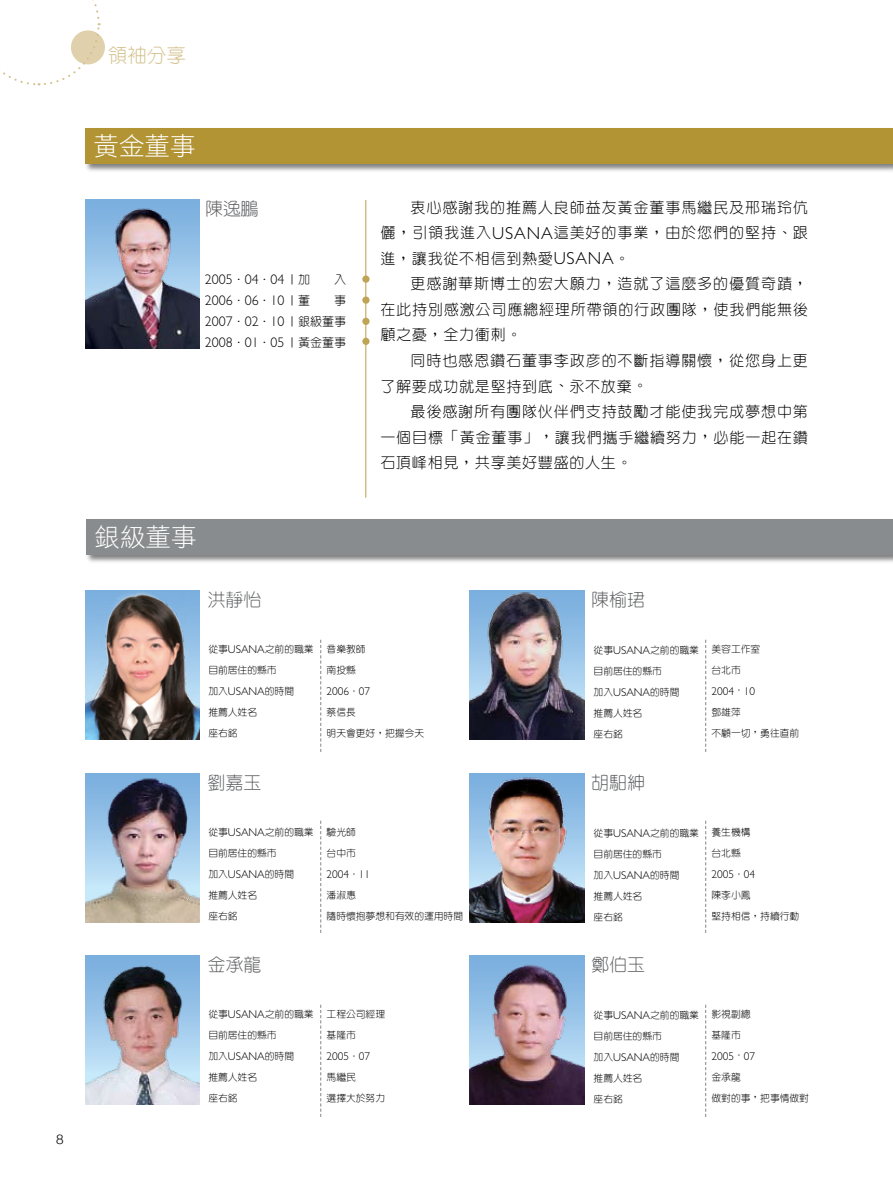
<style>
.page{position:relative;width:893px;height:1191px;background:#fff}
.page>*{position:absolute;margin:0;border:0;box-sizing:border-box;transform-origin:0 0}
.t1{font:25.5px "DF Hei Std W3";color:#fff}
.t2{font:300 19.5px "Han Wang Yen";color:#d4c18d}
.t3{font:300 18px "Han Wang Yen";color:#636466}
.t4{font:300 15px/25.5px "Han Wang Yen";letter-spacing:.06em;color:#000;text-align:justify}
.t5{font:300 13.95px/21px "Gill Sans";color:#000;text-align:justify}
.t6{font:300 13.5px "Helvetica Neue";color:#000}
.t7{font:300 12px/21px "Han Wang Yen";color:#000;text-align:justify}
.t8{font:300 11.25px "Gill Sans";color:#000}
.t9{font:300 9.75px/21px "Han Wang Yen";color:#000}
.s1{font-family:"Han Wang Yen";font-size:12px}
.s2{font-family:"Gill Sans";font-size:17.4px}
.s3{font-family:"Gill Sans";font-size:11.25px}
.s4{font-family:"Han Wang Yen";font-size:9.75px}
</style>
<div class="page">
<div style="left:85px;top:517px;width:808px;height:47px;background:#000;opacity:.5"></div>
<div style="left:86px;top:519px;width:807px;height:35px;background:#898c8e"></div>
<img style="left:470px;top:590px;width:115px;height:149px">
<img style="left:470px;top:773px;width:115px;height:149px">
<img style="left:85px;top:590px;width:115px;height:149px">
<svg style="left:320px;top:639px;width:1px;height:113px"></svg>
<svg style="left:705px;top:639px;width:1px;height:113px"></svg>
<img style="left:85px;top:773px;width:115px;height:149px">
<svg style="left:320px;top:820px;width:1px;height:113px"></svg>
<svg style="left:705px;top:820px;width:1px;height:113px"></svg>
<img style="left:470px;top:955px;width:115px;height:149px">
<img style="left:85px;top:955px;width:115px;height:149px">
<svg style="left:320px;top:1004px;width:1px;height:113px"></svg>
<svg style="left:705px;top:1004px;width:1px;height:113px"></svg>
<div style="left:84px;top:127px;width:809px;height:46px;background:#000;opacity:.5"></div>
<div style="left:85px;top:128px;width:808px;height:35px;background:#b29434"></div>
<div style="left:71px;top:30px;width:34px;height:34px;background:#e0d1ac;border-radius:50%"></div>
<svg style="left:0;top:0;width:101px;height:86px"></svg>
<hr style="left:365px;top:200px;width:1px;height:297px;background:#c0a455">
<img style="left:85px;top:200px;width:115px;height:149px">
<div style="left:362px;top:338px;width:8px;height:7px;background:#c0a455;border-radius:50%"></div>
<div style="left:362px;top:296px;width:8px;height:8px;background:#c0a455;border-radius:50%"></div>
<div style="left:362px;top:318px;width:8px;height:7px;background:#c0a455;border-radius:50%"></div>
<div style="left:362px;top:275px;width:8px;height:8px;background:#c0a455;border-radius:50%"></div>
<h3 class="t6" style="left:56px;top:1131px;width:9px">8</h3>
<h2 class="t2" style="left:108px;top:45px;width:79px">領袖分享</h2>
<h1 class="t1" style="left:94px;top:132px;width:103px">黃金董事</h1>
<h3 class="t3" style="left:205px;top:200px;width:55px">陳逸鵬</h3>
<p class="t7" style="left:286px;top:269px;width:25px">｜加</p>
<p class="t7" style="left:334px;top:269px;width:13px">入</p>
<p class="t7" style="left:286px;top:290px;width:25px">｜董</p>
<h3 class="t5" style="left:205px;top:269px;width:81px">2005<span class="s1">．</span>04<span class="s1">．</span>04<br>2006<span class="s1">．</span>06<span class="s1">．</span>10<br>2007<span class="s1">．</span>02<span class="s1">．</span>10<br>2008<span class="s1">．</span>01<span class="s1">．</span>05</h3>
<p class="t7" style="left:286px;top:290px;width:61px;text-indent:48px">事｜銀級董事｜黃金董事</p>
<h3 class="t4" style="left:380px;top:195px;width:429px;text-indent:30px">衷心感謝我的推薦人良師益友黃金董事馬繼民及邢瑞玲伉儷，引領我進入<span class="s2">USANA</span>這美好的事業，由於您們的堅持、跟進，讓我從不相信到熱愛<span class="s2">USANA</span>。</h3>
<h3 class="t4" style="left:380px;top:271px;width:429px;text-indent:30px">更感謝華斯博士的宏大願力，造就了這麼多的優質奇蹟，在此持別感激公司應總經理所帶領的行政團隊，使我們能無後顧之憂，全力衝刺。</h3>
<h3 class="t4" style="left:380px;top:348px;width:429px;text-indent:30px">同時也感恩鑽石董事李政彥的不斷指導關懷，從您身上更了解要成功就是堅持到底、永不放棄。</h3>
<h3 class="t4" style="left:380px;top:399px;width:429px;text-indent:30px">最後感謝所有團隊伙伴們支持鼓勵才能使我完成夢想中第一個目標「黃金董事」，讓我們攜手繼續努力，必能一起在鑽石頂峰相見，共享美好豐盛的人生。</h3>
<h1 class="t1" style="left:95px;top:523px;width:103px">銀級董事</h1>
<h3 class="t3" style="left:208px;top:590px;width:55px">洪靜怡</h3>
<p class="t9" style="left:208px;top:638px;width:107px">從事<span class="s3">USANA</span>之前的職業目前居住的縣市<br>加入<span class="s3">USANA</span>的時間<br>推薦人姓名<br>座右銘</p>
<p class="t9" style="left:327px;top:638px;width:40px">音樂教師南投縣</p>
<p class="t8" style="left:327px;top:685px;width:45px">2006<span class="s4">．</span>07</p>
<p class="t9" style="left:327px;top:701px;width:99px">蔡信長<br>明天會更好，把握今天</p>
<h3 class="t3" style="left:208px;top:773px;width:55px">劉嘉玉</h3>
<p class="t9" style="left:208px;top:821px;width:107px">從事<span class="s3">USANA</span>之前的職業目前居住的縣市<br>加入<span class="s3">USANA</span>的時間<br>推薦人姓名<br>座右銘</p>
<p class="t9" style="left:327px;top:821px;width:31px">驗光師台中市</p>
<p class="t8" style="left:327px;top:868px;width:45px">2004<span class="s4">．</span>11</p>
<p class="t9" style="left:327px;top:884px;width:138px">潘淑惠<br>隨時懷抱夢想和有效的運用時間</p>
<h3 class="t3" style="left:208px;top:955px;width:55px">金承龍</h3>
<p class="t9" style="left:208px;top:1003px;width:107px">從事<span class="s3">USANA</span>之前的職業目前居住的縣市<br>加入<span class="s3">USANA</span>的時間<br>推薦人姓名<br>座右銘</p>
<p class="t9" style="left:327px;top:1003px;width:60px">工程公司經理基隆市</p>
<p class="t8" style="left:327px;top:1049px;width:45px">2005<span class="s4">．</span>07</p>
<p class="t9" style="left:327px;top:1066px;width:60px">馬繼民<br>選擇大於努力</p>
<h3 class="t3" style="left:591px;top:590px;width:55px">陳榆珺</h3>
<p class="t9" style="left:594px;top:639px;width:107px">從事<span class="s3">USANA</span>之前的職業目前居住的縣市<br>加入<span class="s3">USANA</span>的時間<br>推薦人姓名<br>座右銘</p>
<p class="t9" style="left:711px;top:638px;width:50px">美容工作室台北市</p>
<p class="t8" style="left:711px;top:684px;width:45px">2004<span class="s4">．</span>10</p>
<p class="t9" style="left:711px;top:701px;width:89px">鄧雄萍<br>不顧一切，勇往直前</p>
<h3 class="t3" style="left:591px;top:773px;width:55px">胡馹紳</h3>
<p class="t9" style="left:594px;top:822px;width:107px">從事<span class="s3">USANA</span>之前的職業目前居住的縣市<br>加入<span class="s3">USANA</span>的時間<br>推薦人姓名<br>座右銘</p>
<p class="t9" style="left:711px;top:821px;width:40px">養生機構台北縣</p>
<p class="t8" style="left:711px;top:867px;width:45px">2005<span class="s4">．</span>04</p>
<p class="t9" style="left:711px;top:884px;width:89px">陳李小鳳<br>堅持相信，持續行動</p>
<h3 class="t3" style="left:591px;top:955px;width:55px">鄭伯玉</h3>
<p class="t9" style="left:594px;top:1004px;width:107px">從事<span class="s3">USANA</span>之前的職業目前居住的縣市<br>加入<span class="s3">USANA</span>的時間<br>推薦人姓名<br>座右銘</p>
<p class="t9" style="left:711px;top:1003px;width:40px">影視副總基隆市</p>
<p class="t8" style="left:711px;top:1049px;width:45px">2005<span class="s4">．</span>07</p>
<p class="t9" style="left:711px;top:1066px;width:99px">金承龍<br>做對的事，把事情做對</p>
</div>
